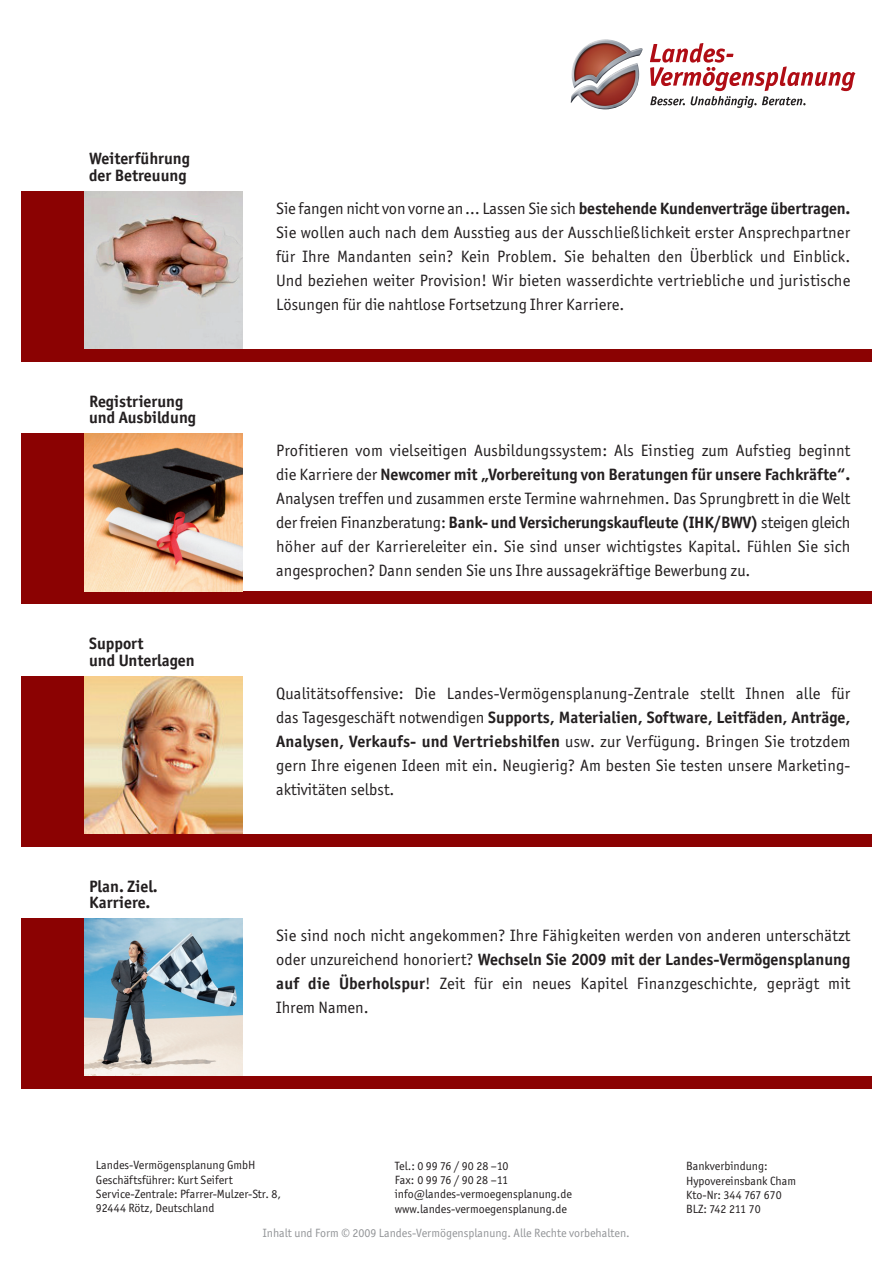
<style>
.page{position:relative;width:893px;height:1263px;background:#fff}
.page>*{position:absolute;margin:0;border:0;box-sizing:border-box;transform-origin:0 0}
.t1{font:16.5px/24px "Officina San ITC";color:#231f20;text-align:justify}
.t2{font:700 16.5px/16.5px "Officina San ITC";color:#231f20}
.t3{font:12px/14.4px "Officina San ITC";color:#231f20}
.t4{font:12px "Officina San ITC";color:#939598}
.s1{font-weight:700}
</style>
<div class="page">
<svg style="left:650px;top:43px;width:205px;height:65px"></svg>
<img style="left:571px;top:39px;width:72px;height:70px">
<div style="left:21px;top:191px;width:850px;height:171px;background:#8b0202"></div>
<div style="left:97px;top:183px;width:795px;height:166px;background:#fff"></div>
<img style="left:85px;top:191px;width:157px;height:158px">
<div style="left:21px;top:434px;width:850px;height:170px;background:#8b0202"></div>
<div style="left:90px;top:433px;width:802px;height:158px;background:#fff"></div>
<img style="left:85px;top:434px;width:157px;height:157px">
<div style="left:21px;top:676px;width:850px;height:170px;background:#8b0202"></div>
<div style="left:90px;top:676px;width:802px;height:157px;background:#fff"></div>
<img style="left:85px;top:676px;width:157px;height:157px">
<div style="left:21px;top:919px;width:850px;height:170px;background:#8b0202"></div>
<div style="left:90px;top:918px;width:802px;height:158px;background:#fff"></div>
<img style="left:85px;top:919px;width:157px;height:157px">
<p class="t2" style="left:89px;top:152px;width:102px">Weiterführung der Betreuung</p>
<p class="t2" style="left:89px;top:394px;width:109px">Registrierung und Ausbildung</p>
<p class="t2" style="left:89px;top:637px;width:107px">Support<br>und Unterlagen</p>
<p class="t2" style="left:89px;top:879px;width:70px">Plan. Ziel.<br>Karriere.</p>
<p class="t1" style="left:276px;top:198px;width:576px">Sie fangen nicht von vorne an… Lassen Sie sich <span class="s1">bestehende Kundenverträge übertragen.<br></span>Sie wollen auch nach dem Ausstieg aus der Ausschließlichkeit erster Ansprechpartner für Ihre Mandanten sein? Kein Problem. Sie behalten den Überblick und Einblick.<br>Und beziehen weiter Provision! Wir bieten wasserdichte vertriebliche und juristische Lösungen für die nahtlose Fortsetzung Ihrer Karriere.</p>
<p class="t1" style="left:276px;top:440px;width:576px">Profitieren vom vielseitigen Ausbildungssystem: Als Einstieg zum Aufstieg beginnt die Karriere der <span class="s1">Newcomer mit „Vorbereitung von Beratungen für unsere Fachkräfte“.<br></span>Analysen treffen und zusammen erste Termine wahrnehmen. Das Sprungbrett in die Welt der freien Finanzberatung: <span class="s1">Bank- und Versicherungskaufleute (IHK/BWV)</span> steigen gleich höher auf der Karriereleiter ein. Sie sind unser wichtigstes Kapital. Fühlen Sie sich angesprochen? Dann senden Sie uns Ihre aussagekräftige Bewerbung zu.</p>
<p class="t1" style="left:276px;top:682px;width:576px">Qualitätsoffensive: Die Landes-Vermögensplanung-Zentrale stellt Ihnen alle für das Tagesgeschäft notwendigen <span class="s1">Supports, Materialien, Software, Leitfäden, Anträge, Analysen, Verkaufs- und Vertriebshilfen</span> usw. zur Verfügung. Bringen Sie trotzdem gern Ihre eigenen Ideen mit ein. Neugierig? Am besten Sie testen unsere Marketing&shy;aktivitäten selbst.</p>
<p class="t1" style="left:276px;top:925px;width:576px">Sie sind noch nicht angekommen? Ihre Fähigkeiten werden von anderen unterschätzt oder unzureichend honoriert? <span class="s1">Wechseln Sie 2009 mit der Landes-Vermögensplanung auf die Überholspur</span>! Zeit für ein neues Kapitel Finanzgeschichte, geprägt mit Ihrem Namen.</p>
<p class="t3" style="left:96px;top:1159px;width:186px">Landes-Vermögensplanung GmbH Geschäftsführer: Kurt Seifert Service-Zentrale: Pfarrer-Mulzer-Str. 8, 92444 Rötz, Deutschland</p>
<p class="t3" style="left:395px;top:1159px;width:179px">Tel.: 0 99 76 / 90 28 –10<br>Fax: 0 99 76 / 90 28 –11 info@landes-vermoegensplanung.de www.landes-vermoegensplanung.de</p>
<p class="t4" style="left:263px;top:1228px;width:368px">Inhalt und Form © 2009 Landes-Vermögensplanung. Alle Rechte vorbehalten.</p>
<p class="t3" style="left:686px;top:1160px;width:111px">Bankverbindung:<br>Hypovereinsbank Cham<br>Kto-Nr: 344 767 670<br>BLZ: 742 211 70</p>
</div>
